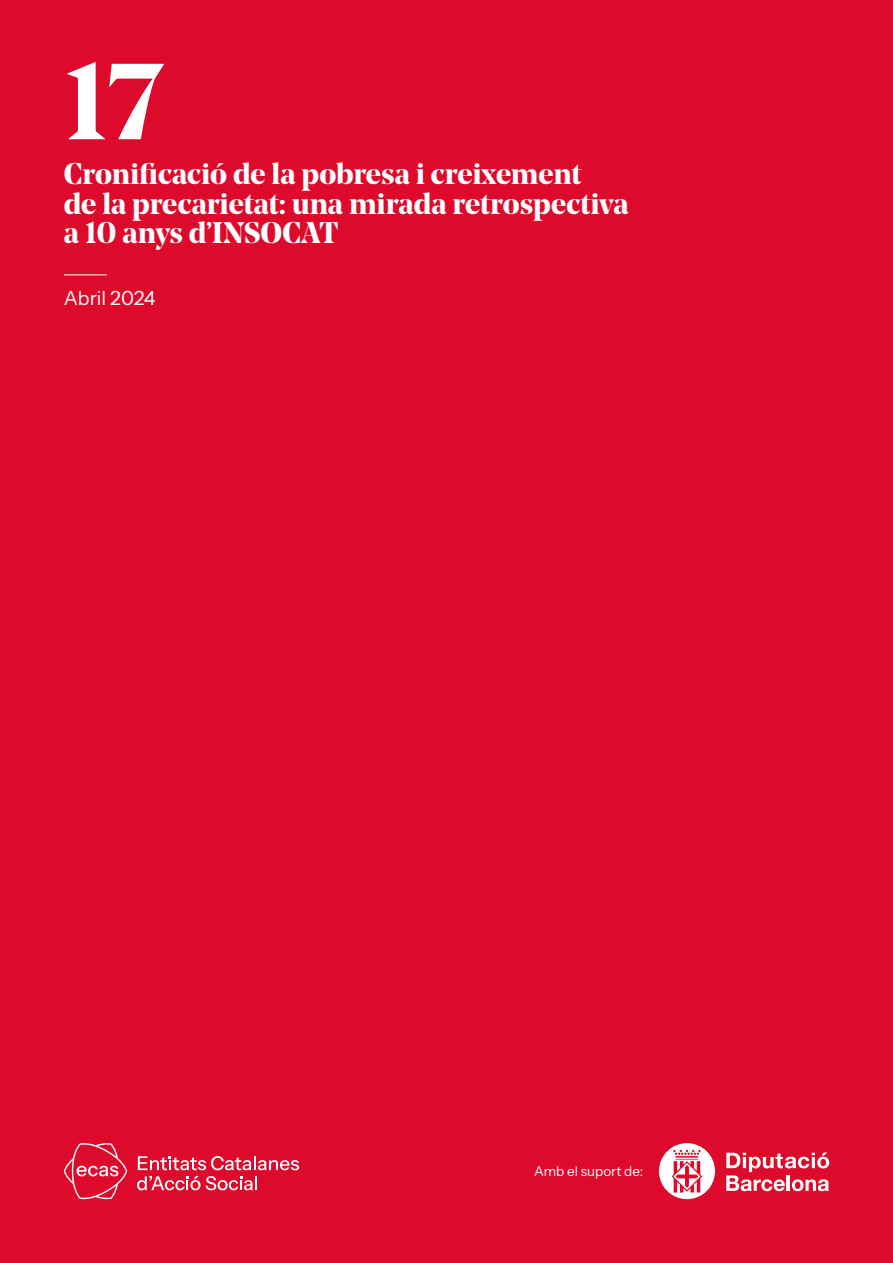
<style>
.page{position:relative;width:893px;height:1263px;background:#dd0a2c}
.page>*{position:absolute;margin:0;border:0;box-sizing:border-box;transform-origin:0 0}
.t1{font:700 107.25px "Noe Display";color:#fff}
.t2{font:700 29.7px/29.7px "Noe Display";color:#fff}
.t3{font:19.5px "Instrument Sans";color:#fff}
.t4{font:13.5px "Instrument Sans";color:#fff}
</style>
<div class="page">
<hr style="left:64px;top:274px;width:43px;height:1px;background:#fff">
<svg style="left:64px;top:1143px;width:63px;height:56px"></svg>
<svg style="left:138px;top:1156px;width:161px;height:14px"></svg>
<svg style="left:137px;top:1176px;width:120px;height:14px"></svg>
<svg style="left:726px;top:1152px;width:103px;height:39px"></svg>
<svg style="left:659px;top:1143px;width:56px;height:56px"></svg>
<h1 class="t1" style="left:64px;top:33px;width:101px">17</h1>
<p class="t2" style="left:64px;top:158px;width:566px">Cronificació de la pobresa i creixement<br>de la precarietat: una mirada retrospectiva a 10 anys d’INSOCAT</p>
<p class="t3" style="left:64px;top:286px;width:93px">Abril 2024</p>
<p class="t4" style="left:534px;top:1163px;width:111px">Amb el suport de:</p>
</div>
